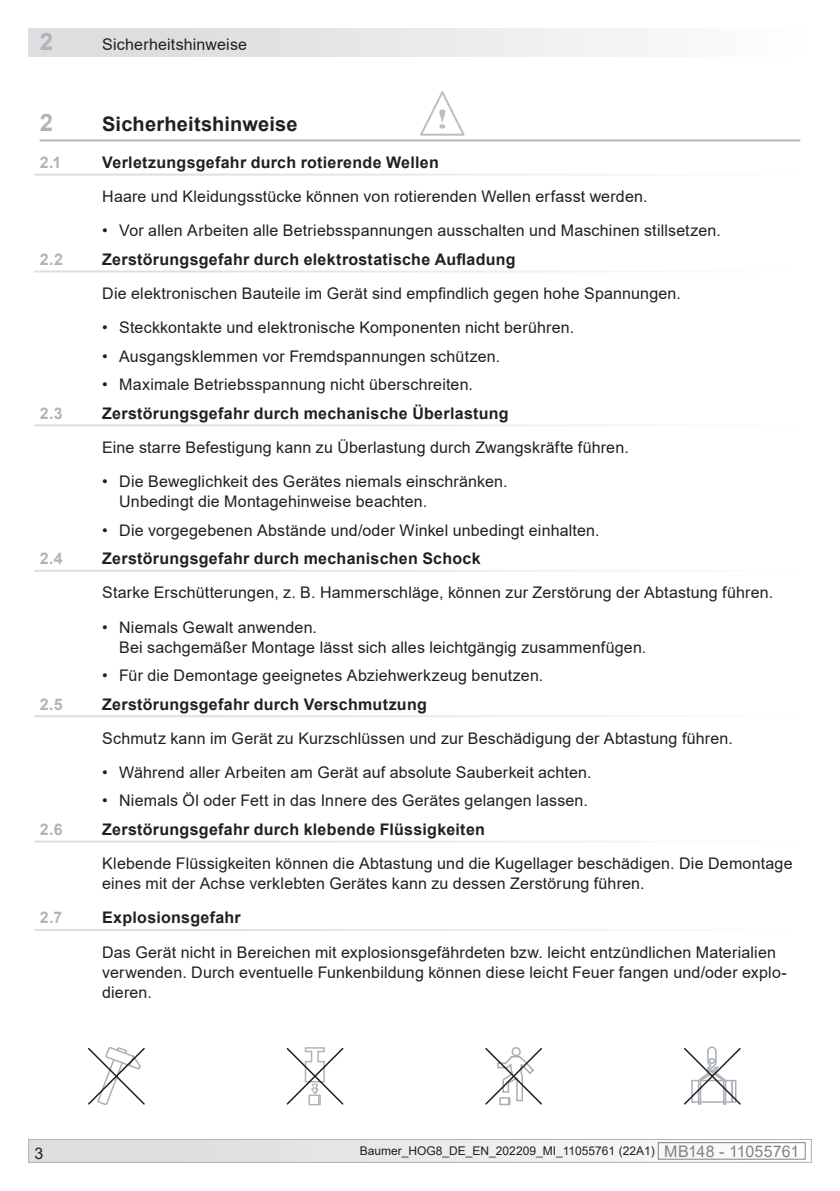
<style>
.page{position:relative;width:840px;height:1191px;background:#fff}
.page>*{position:absolute;margin:0;border:0;box-sizing:border-box;transform-origin:0 0}
.MB-Leiste_oben_links{font:700 24px "Arial";color:#b2b3b7}
.Kapitel_1_DE{font:700 24px "Arial";color:#b2b3b7}
.Kapitel_1_DE-2{font:700 20px "Arial";letter-spacing:.01em;color:#231f20}
.Kapitel_Text_DE{font:16px/20px "Arial";letter-spacing:.01em;color:#231f20}
.Kapitel_1-1_ohne_Inh{font:700 16px "Arial";letter-spacing:.015em;color:#231f20}
.Kapitel_1-1_ohne_Inh-2{font:700 16px "Arial";color:#b2b3b7}
.MB-Leiste_oben_links-2{font:16px "Arial";letter-spacing:.01em;color:#231f20}
.t1{font:12px "Arial";color:#231f20}
.s1{font-size:16px;color:#808285}
</style>
<div class="page">
<div style="left:29px;top:1139px;width:781px;height:23px;background:linear-gradient(to right,#dbdcdf,#f5f5f5)"></div>
<div style="left:657px;top:1142px;width:148px;height:17px;border:1px solid #808285"></div>
<div style="left:28px;top:1139px;width:783px;height:23px;border:1px solid #b2b3b7"></div>
<div style="left:28px;top:28px;width:783px;height:29px;background:linear-gradient(to right,#d8d9db,#fdfdfd)"></div>
<hr style="left:40px;top:139px;width:759px;height:2px;background:#b2b3b7">
<svg style="left:420px;top:91px;width:44px;height:45px"></svg>
<svg style="left:88px;top:1047px;width:57px;height:59px"></svg>
<svg style="left:286px;top:1047px;width:58px;height:59px"></svg>
<svg style="left:684px;top:1046px;width:57px;height:59px"></svg>
<svg style="left:485px;top:1047px;width:57px;height:59px"></svg>
<p class="MB-Leiste_oben_links" style="left:40px;top:24px;width:15px">2</p>
<p class="MB-Leiste_oben_links-2" style="left:102px;top:33px;width:146px">Sicherheitshinweise</p>
<p class="Kapitel_1_DE" style="left:40px;top:106px;width:15px">2</p>
<p class="Kapitel_1_DE-2" style="left:102px;top:110px;width:197px">Sicherheitshinweise</p>
<p class="Kapitel_1-1_ohne_Inh-2" style="left:40px;top:151px;width:23px">2.1</p>
<p class="Kapitel_1-1_ohne_Inh" style="left:102px;top:151px;width:338px">Verletzungsgefahr durch rotierende Wellen</p>
<p class="Kapitel_Text_DE" style="left:102px;top:186px;width:546px">Haare und Kleidungsstücke können von rotierenden Wellen erfasst werden.</p>
<p class="Kapitel_Text_DE" style="left:102px;top:220px;width:620px">• Vor allen Arbeiten alle Betriebsspannungen ausschalten und Maschinen stillsetzen.</p>
<p class="Kapitel_1-1_ohne_Inh-2" style="left:40px;top:248px;width:25px">2.2</p>
<p class="Kapitel_1-1_ohne_Inh" style="left:102px;top:248px;width:415px">Zerstörungsgefahr durch elektrostatische Aufladung</p>
<p class="Kapitel_Text_DE" style="left:102px;top:283px;width:580px">Die elektronischen Bauteile im Gerät sind empfindlich gegen hohe Spannungen.</p>
<p class="Kapitel_Text_DE" style="left:102px;top:317px;width:473px">• Steckkontakte und elektronische Komponenten nicht berühren.</p>
<p class="Kapitel_Text_DE" style="left:102px;top:346px;width:399px">• Ausgangsklemmen vor Fremdspannungen schützen.</p>
<p class="Kapitel_Text_DE" style="left:102px;top:374px;width:372px">• Maximale Betriebsspannung nicht überschreiten.</p>
<p class="Kapitel_1-1_ohne_Inh-2" style="left:40px;top:402px;width:25px">2.3</p>
<p class="Kapitel_1-1_ohne_Inh" style="left:102px;top:402px;width:408px">Zerstörungsgefahr durch mechanische Überlastung</p>
<p class="Kapitel_Text_DE" style="left:102px;top:437px;width:528px">Eine starre Befestigung kann zu Überlastung durch Zwangskräfte führen.</p>
<p class="Kapitel_Text_DE" style="left:119px;top:471px;width:389px;text-indent:-17px">• Die Beweglichkeit des Gerätes niemals einschränken.<br>Unbedingt die Montagehinweise beachten.</p>
<p class="Kapitel_Text_DE" style="left:102px;top:520px;width:498px">• Die vorgegebenen Abstände und/oder Winkel unbedingt einhalten.</p>
<p class="Kapitel_1-1_ohne_Inh-2" style="left:40px;top:547px;width:25px">2.4</p>
<p class="Kapitel_1-1_ohne_Inh" style="left:102px;top:547px;width:380px">Zerstörungsgefahr durch mechanischen Schock</p>
<p class="Kapitel_Text_DE" style="left:102px;top:582px;width:672px">Starke Erschütterungen, z. B. Hammerschläge, können zur Zerstörung der Abtastung führen.</p>
<p class="Kapitel_Text_DE" style="left:119px;top:617px;width:528px;text-indent:-17px">• Niemals Gewalt anwenden.<br>Bei sachgemäßer Montage lässt sich alles leichtgängig zusammenfügen.</p>
<p class="Kapitel_Text_DE" style="left:102px;top:665px;width:442px">• Für die Demontage geeignetes Abziehwerkzeug benutzen.</p>
<p class="Kapitel_1-1_ohne_Inh-2" style="left:40px;top:692px;width:25px">2.5</p>
<p class="Kapitel_1-1_ohne_Inh" style="left:102px;top:692px;width:326px">Zerstörungsgefahr durch Verschmutzung</p>
<p class="Kapitel_Text_DE" style="left:102px;top:728px;width:632px">Schmutz kann im Gerät zu Kurzschlüssen und zur Beschädigung der Abtastung führen.</p>
<p class="Kapitel_Text_DE" style="left:102px;top:762px;width:490px">• Während aller Arbeiten am Gerät auf absolute Sauberkeit achten.</p>
<p class="Kapitel_Text_DE" style="left:102px;top:790px;width:487px">• Niemals Öl oder Fett in das Innere des Gerätes gelangen lassen.</p>
<p class="Kapitel_1-1_ohne_Inh-2" style="left:40px;top:818px;width:24px">2.6</p>
<p class="Kapitel_1-1_ohne_Inh" style="left:102px;top:818px;width:384px">Zerstörungsgefahr durch klebende Flüssigkeiten</p>
<p class="Kapitel_Text_DE" style="left:102px;top:853px;width:691px">Klebende Flüssigkeiten können die Abtastung und die Kugellager beschädigen. Die Demontage eines mit der Achse verklebten Gerätes kann zu dessen Zerstörung führen.</p>
<p class="Kapitel_1-1_ohne_Inh-2" style="left:40px;top:906px;width:24px">2.7</p>
<p class="Kapitel_1-1_ohne_Inh" style="left:102px;top:906px;width:140px">Explosionsgefahr</p>
<p class="Kapitel_Text_DE" style="left:102px;top:941px;width:685px">Das Gerät nicht in Bereichen mit explosionsgefährdeten bzw. leicht entzündlichen Materialien verwenden. Durch eventuelle Funkenbildung können diese leicht Feuer fangen und/oder explo&shy;dieren.</p>
<p class="Kapitel_Text_DE" style="left:35px;top:1143px;width:10px">3</p>
<p class="t1" style="left:359px;top:1143px;width:441px">Baumer_HOG8_DE_EN_202209_MI_11055761 (22A1) <span class="s1">MB148 - 11055761</span></p>
</div>
